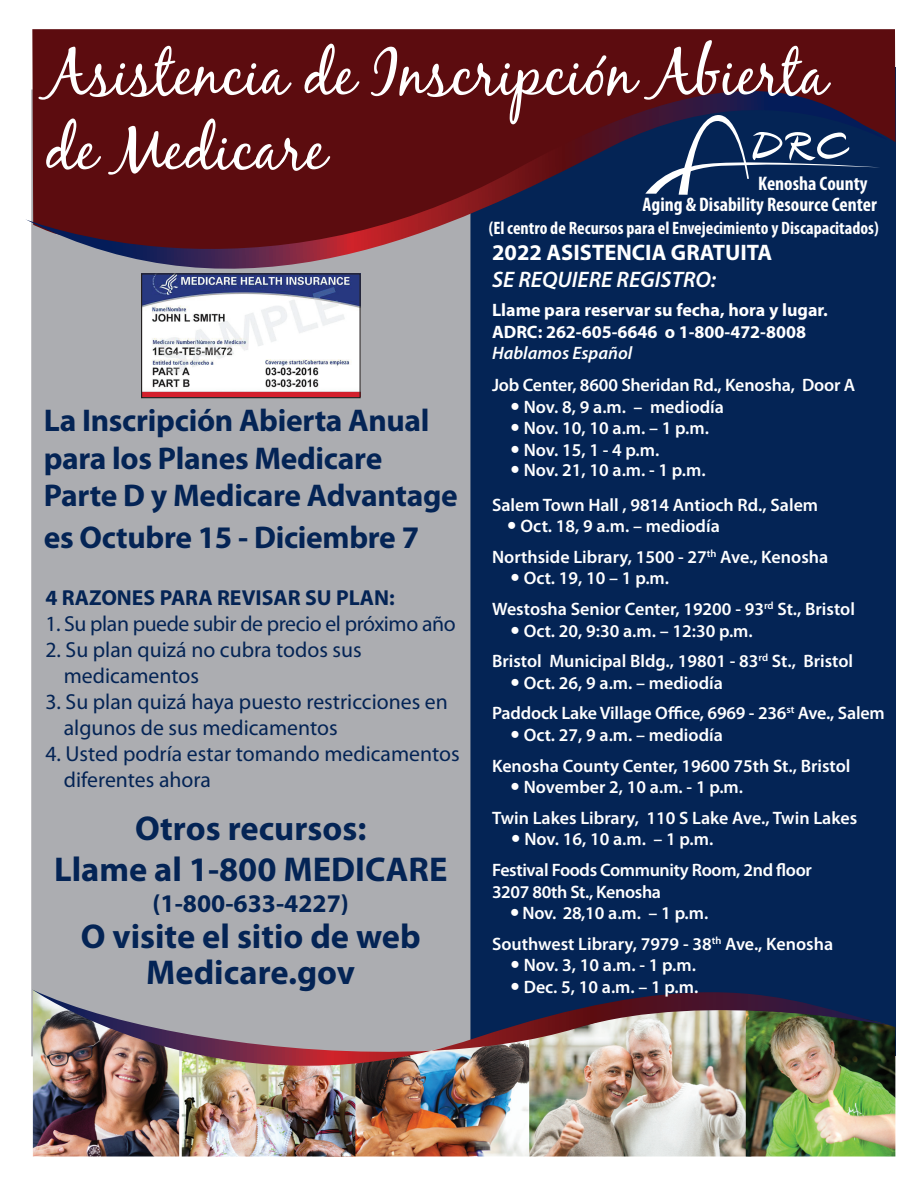
<style>
.page{position:relative;width:918px;height:1188px;background:#fff}
.page>*{position:absolute;margin:0;border:0;box-sizing:border-box;transform-origin:0 0}
.t1{font:62.4px/74.8px "Black Jack";color:#fff}
.t2{font:700 34.5px/41.4px "Myriad Pro";color:#042455;text-align:center}
.t3{font:700 31.5px/37.8px "Myriad Pro";letter-spacing:-.01em;color:#042455}
.t4{font:700 25.5px "Myriad Pro";color:#042455}
.t5{font:700 22.5px "Myriad Pro";color:#fff}
.t6{font:italic 600 22.5px "Myriad Pro";color:#fff}
.t7{font:21.75px/26.1px "Myriad Pro";color:#042455}
.t8{font:21.75px "Myriad Pro";letter-spacing:-.02em;color:#042455}
.t9{font:700 21.75px "Myriad Pro";color:#042455}
.t10{font:700 condensed 19.65px "Myriad Pro";color:#fff}
.t11{font:600 18px/30.6px "Myriad Pro";color:#fff}
.t12{font:600 18px/30.6px "Myriad Pro";letter-spacing:-.02em;color:#fff}
.t13{font:700 18px/21.6px "Myriad Pro";color:#fff}
.t14{font:700 condensed 18px "Myriad Pro";color:#fff}
.t15{font:italic 600 18px "Myriad Pro";color:#fff}
</style>
<div class="page">
<div style="left:456px;top:68px;width:440px;height:988px;background:#042455"></div>
<div style="left:32px;top:90px;width:438px;height:966px;background:#acadb1"></div>
<img style="left:355px;top:1106px;width:174px;height:50px">
<img style="left:529px;top:1106px;width:217px;height:50px">
<img style="left:746px;top:1106px;width:149px;height:50px">
<img style="left:182px;top:1106px;width:173px;height:50px">
<img style="left:33px;top:1106px;width:146px;height:50px">
<img style="left:32px;top:989px;width:864px;height:117px">
<div style="left:32px;top:29px;width:863px;height:113px;background:#5c0c0f"></div>
<svg style="left:26px;top:91px;width:861px;height:239px"></svg>
<svg style="left:645px;top:115px;width:235px;height:80px"></svg>
<img style="left:143px;top:275px;width:216px;height:121px">
<div style="left:141px;top:273px;width:220px;height:125px;border:1px solid #231f20"></div>
<h1 class="t1" style="left:45px;top:35px;width:784px">Asistencia de Inscripción Abierta de Medicare</h1>
<p class="t10" style="left:643px;top:192px;width:236px">Aging &amp; Disability Resource Center</p>
<p class="t10" style="left:758px;top:171px;width:111px">Kenosha County</p>
<h3 class="t3" style="left:44px;top:400px;width:416px">La Inscripción Abierta Anual para los Planes Medicare<br>Parte D y Medicare Advantage</h3>
<h3 class="t3" style="left:44px;top:517px;width:377px">es Octubre 15 - Diciembre 7</h3>
<p class="t9" style="left:45px;top:583px;width:351px">4 RAZONES PARA REVISAR SU PLAN:</p>
<p class="t8" style="left:45px;top:610px;width:412px">1. Su plan puede subir de precio el próximo año</p>
<p class="t7" style="left:64px;top:636px;width:300px;text-indent:-18px">2. Su plan quizá no cubra todos sus medicamentos</p>
<p class="t7" style="left:64px;top:688px;width:386px;text-indent:-18px">3. Su plan quizá haya puesto restricciones en algunos de sus medicamentos</p>
<p class="t7" style="left:64px;top:741px;width:397px;text-indent:-18px">4. Usted podría estar tomando medicamentos diferentes ahora</p>
<h2 class="t2" style="left:54px;top:806px;width:395px">Otros recursos:<br>Llame al 1-800 MEDICARE</h2>
<h3 class="t4" style="left:153px;top:886px;width:198px">(1-800-633-4227)</h3>
<h2 class="t2" style="left:81px;top:917px;width:341px;line-height:36px">O visite el sitio de web<br>Medicare.gov</h2>
<p class="t14" style="left:489px;top:217px;width:392px">(El centro de Recursos para el Envejecimiento y Discapacitados)</p>
<p class="t5" style="left:492px;top:238px;width:282px">2022 ASISTENCIA GRATUITA</p>
<p class="t6" style="left:492px;top:265px;width:226px">SE REQUIERE REGISTRO:</p>
<p class="t13" style="left:492px;top:299px;width:337px">Llame para reservar su fecha, hora y lugar.<br>ADRC: 262-605-6646 o 1-800-472-8008</p>
<p class="t15" style="left:492px;top:342px;width:142px">Hablamos Español</p>
<p class="t11" style="left:524px;top:374px;width:333px;line-height:21.6px;text-indent:-32px">Job Center, 8600 Sheridan Rd., Kenosha, Door A<br>Nov. 8, 9 a.m. – mediodía<br>Nov. 10, 10 a.m. – 1 p.m.<br>Nov. 15, 1 - 4 p.m.</p>
<p class="t11" style="left:492px;top:452px;width:328px;line-height:35.1px;text-indent:32px">Nov. 21, 10 a.m. - 1 p.m.<br>Salem Town Hall , 9814 Antioch Rd., Salem</p>
<p class="t11" style="left:492px;top:510px;width:338px;text-indent:29px">Oct. 18, 9 a.m. – mediodía<br>Northside Library, 1500 - 27<sup>th</sup> Ave., Kenosha</p>
<p class="t11" style="left:492px;top:563px;width:365px;text-indent:32px">Oct. 19, 10 – 1 p.m.<br>Westosha Senior Center, 19200 - 93<sup>rd</sup> St., Bristol</p>
<p class="t11" style="left:492px;top:615px;width:363px;text-indent:32px">Oct. 20, 9:30 a.m. – 12:30 p.m.<br>Bristol Municipal Bldg., 19801 - 83<sup>rd</sup> St., Bristol</p>
<p class="t11" style="left:492px;top:667px;width:394px;text-indent:32px">Oct. 26, 9 a.m. – mediodía<br>Paddock Lake Village Office, 6969 - 236<sup>st</sup> Ave., Salem</p>
<p class="t11" style="left:492px;top:719px;width:360px;text-indent:32px">Oct. 27, 9 a.m. – mediodía<br>Kenosha County Center, 19600 75th St., Bristol</p>
<p class="t11" style="left:492px;top:771px;width:367px;text-indent:32px">November 2, 10 a.m. - 1 p.m.<br>Twin Lakes Library, 110 S Lake Ave., Twin Lakes</p>
<p class="t12" style="left:492px;top:824px;width:321px;text-indent:32px">Nov. 16, 10 a.m. – 1 p.m.<br>Festival Foods Community Room, 2nd floor</p>
<p class="t12" style="left:523px;top:880px;width:187px;line-height:21.6px;text-indent:-31px">3207 80th St., Kenosha<br>Nov. 28,10 a.m. – 1 p.m.</p>
<p class="t11" style="left:524px;top:933px;width:311px;line-height:21.6px;text-indent:-32px">Southwest Library, 7979 - 38<sup>th</sup> Ave., Kenosha<br>Nov. 3, 10 a.m. - 1 p.m.<br>Dec. 5, 10 a.m. – 1 p.m.</p>
</div>
